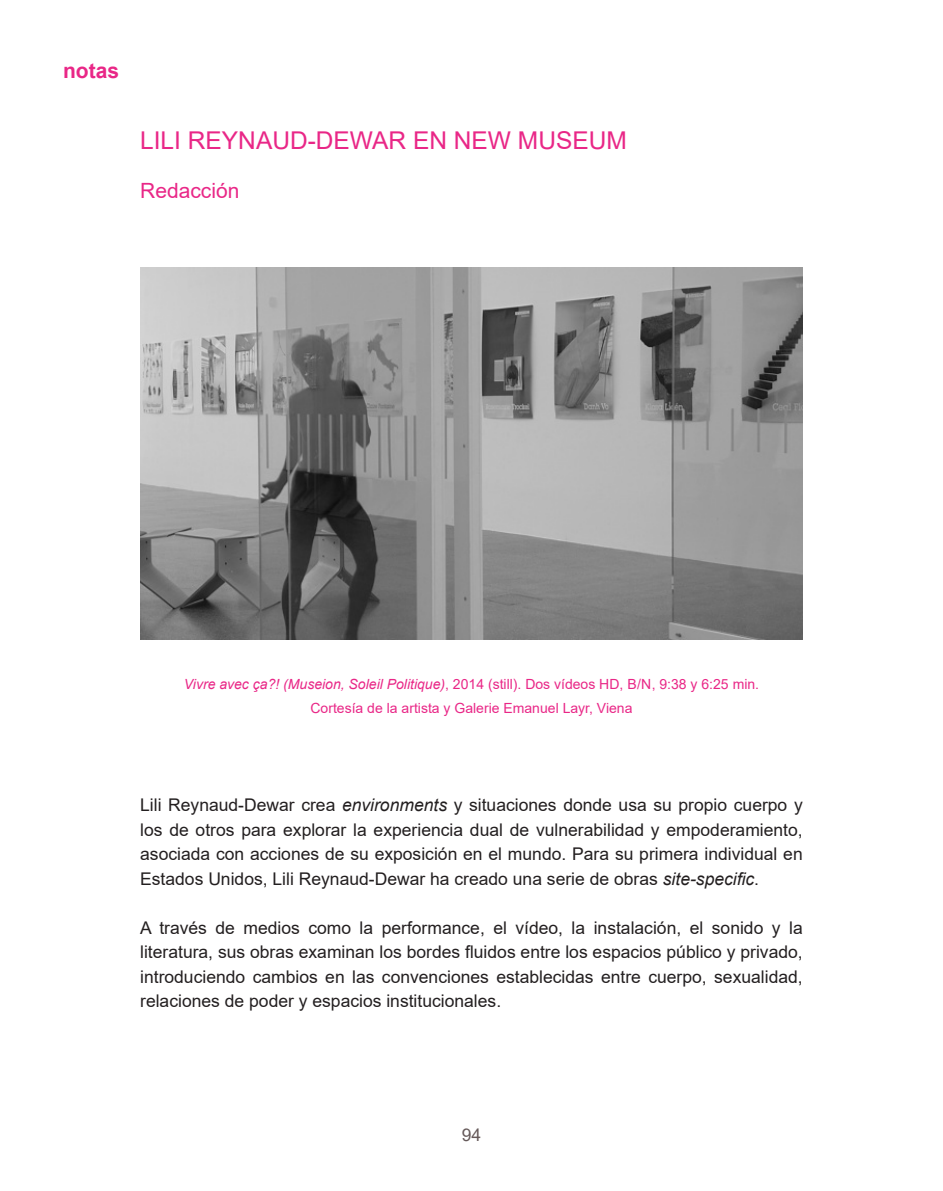
<style>
.page{position:relative;width:943px;height:1191px;background:#fff}
.page>*{position:absolute;margin:0;border:0;box-sizing:border-box;transform-origin:0 0}
.t1{font:24.5px "Arial";color:#e92787}
.t2{font:21px "Arial";color:#e92787}
.t3{font:700 21px "Arial";color:#e92787}
.t4{font:17.5px/24.5px "Arial";color:#231f20;text-align:justify}
.t5{font:17.5px "Arial";color:#655959}
.t6{font:14px "Arial";color:#e92787}
.s1{font-style:italic}
</style>
<div class="page">
<img style="left:140px;top:268px;width:662px;height:371px">
<p class="t3" style="left:63px;top:56px;width:58px">notas</p>
<p class="t1" style="left:140px;top:124px;width:488px">LILI REYNAUD-DEWAR EN NEW MUSEUM</p>
<p class="t2" style="left:140px;top:176px;width:101px">Redacción</p>
<p class="t6" style="left:184px;top:674px;width:576px"><span class="s1">Vivre avec ça?! (Museion, Soleil Politique)</span>, 2014 (still). Dos vídeos HD, B/N, 9:38 y 6:25 min.</p>
<p class="t6" style="left:310px;top:698px;width:323px">Cortesía de la artista y Galerie Emanuel Layr, Viena</p>
<p class="t4" style="left:140px;top:792px;width:664px">Lili Reynaud-Dewar crea <span class="s1">environments</span> y situaciones donde usa su propio cuerpo y los de otros para explorar la experiencia dual de vulnerabilidad y empoderamiento, asociada con acciones de su exposición en el mundo. Para su primera individual en Estados Unidos, Lili Reynaud-Dewar ha creado una serie de obras <span class="s1">site-specific</span>.</p>
<p class="t4" style="left:140px;top:915px;width:664px">A través de medios como la performance, el vídeo, la instalación, el sonido y la literatura, sus obras examinan los bordes fluidos entre los espacios público y privado, introduciendo cambios en las convenciones establecidas entre cuerpo, sexualidad, relaciones de poder y espacios institucionales.</p>
<p class="t5" style="left:462px;top:1122px;width:21px">94</p>
</div>
